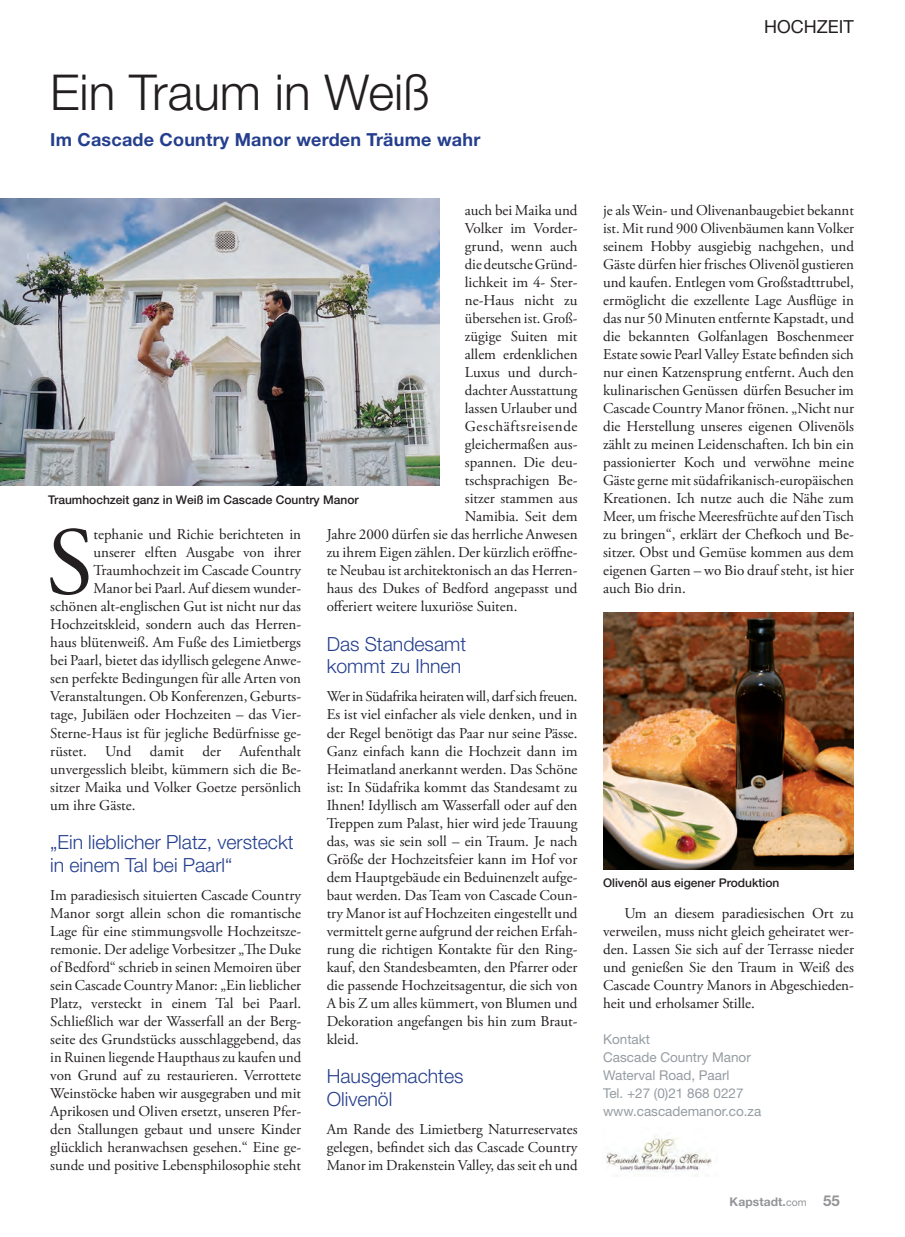
<style>
.page{position:relative;width:905px;height:1237px;background:#fff}
.page>*{position:absolute;margin:0;border:0;box-sizing:border-box;transform-origin:0 0}
.t1{font:96.45px "Adobe Garamond Pro";color:#231f20}
.t2{font:300 49.5px "Helvetica Neue";color:#231f20}
.t3{font:300 19.5px/22.5px "Helvetica Neue";color:#253f8e}
.t4{font:700 18px "Helvetica Neue";letter-spacing:.01em;color:#253f8e}
.t5{font:18px "Helvetica Neue";color:#231f20}
.t6{font:15px/18px "Adobe Garamond Pro";color:#231f20;text-align:justify}
.t7{font:15px "Adobe Garamond Pro";letter-spacing:.045em;color:#231f20}
.t8{font:13.5px/18px "Helvetica Neue";color:#959ca1}
.t9{font:500 12px "Helvetica Neue";color:#231f20}
.t10{font:700 12px "Helvetica Neue";letter-spacing:.01em;color:#939598}
.s1{font-weight:400;font-size:10.5px}
.s2{font-size:15px}
</style>
<div class="page">
<img style="left:0;top:199px;width:439px;height:286px">
<img style="left:603px;top:612px;width:251px;height:257px">
<img style="left:605px;top:1135px;width:107px;height:41px">
<h2 class="t2" style="left:50px;top:62px;width:381px">Ein Traum in Weiß</h2>
<p class="t4" style="left:50px;top:128px;width:432px">Im Cascade Country Manor werden Träume wahr</p>
<p class="t6" style="left:465px;top:202px;width:114px">auch bei Maika und</p>
<p class="t6" style="left:465px;top:220px;width:114px">Volker im Vorder-</p>
<p class="t6" style="left:465px;top:238px;width:114px">grund, wenn auch</p>
<p class="t6" style="left:465px;top:256px;width:114px">die deutsche Gründ-</p>
<p class="t6" style="left:465px;top:274px;width:114px">lichkeit im 4- Ster-</p>
<p class="t6" style="left:465px;top:292px;width:114px">ne-Haus nicht zu</p>
<p class="t6" style="left:465px;top:310px;width:114px">übersehen ist. Groß-</p>
<p class="t6" style="left:465px;top:328px;width:114px">zügige Suiten mit</p>
<p class="t6" style="left:465px;top:346px;width:114px">allem erdenklichen</p>
<p class="t6" style="left:465px;top:364px;width:114px">Luxus und durch-</p>
<p class="t6" style="left:465px;top:382px;width:114px">dachter Ausstattung</p>
<p class="t6" style="left:465px;top:400px;width:114px">lassen Urlauber und</p>
<p class="t7" style="left:465px;top:417px;width:114px">Geschäftsreisende</p>
<p class="t6" style="left:465px;top:436px;width:114px">gleichermaßen aus-</p>
<p class="t6" style="left:465px;top:454px;width:114px">spannen. Die deu-</p>
<p class="t6" style="left:465px;top:472px;width:114px">tschsprachigen Be-</p>
<p class="t6" style="left:465px;top:490px;width:114px">sitzer stammen aus</p>
<p class="t6" style="left:465px;top:508px;width:114px">Namibia. Seit dem</p>
<p class="t6" style="left:327px;top:526px;width:252px">Jahre 2000 dürfen sie das herrliche Anwesen</p>
<p class="t6" style="left:327px;top:544px;width:252px">zu ihrem Eigen zählen. Der kürzlich eröffne-</p>
<p class="t6" style="left:327px;top:562px;width:252px">te Neubau ist architektonisch an das Herren-</p>
<p class="t6" style="left:327px;top:580px;width:252px">haus des Dukes of Bedford angepasst und</p>
<p class="t6" style="left:327px;top:598px;width:192px">offeriert weitere luxuriöse Suiten.</p>
<h3 class="t3" style="left:327px;top:632px;width:141px">Das Standesamt kommt zu Ihnen</h3>
<p class="t6" style="left:327px;top:688px;width:252px">Wer in Südafrika heiraten will, darf sich freuen.<br>Es ist viel einfacher als viele denken, und in der Regel benötigt das Paar nur seine Pässe.<br>Ganz einfach kann die Hochzeit dann im Heimatland anerkannt werden. Das Schöne ist: In Südafrika kommt das Standesamt zu Ihnen! Idyllisch am Wasserfall oder auf den Treppen zum Palast, hier wird jede Trauung das, was sie sein soll – ein Traum. Je nach Größe der Hochzeitsfeier kann im Hof vor dem Hauptgebäude ein Beduinenzelt aufge&shy;baut werden. Das Team von Cascade Coun&shy;try Manor ist auf Hochzeiten eingestellt und vermittelt gerne aufgrund der reichen Erfah&shy;rung die richtigen Kontakte für den Ring&shy;kauf, den Standesbeamten, den Pfarrer oder die passende Hochzeitsagentur, die sich von A bis Z um alles kümmert, von Blumen und Dekoration angefangen bis hin zum Braut&shy;kleid.</p>
<h3 class="t3" style="left:327px;top:1064px;width:138px">Hausgemachtes<br>Olivenöl</h3>
<p class="t6" style="left:327px;top:1120px;width:252px">Am Rande des Limietberg Naturreservates gelegen, befindet sich das Cascade Country Manor im Drakenstein Valley, das seit eh und</p>
<p class="t9" style="left:48px;top:492px;width:312px">Traumhochzeit ganz in Weiß im Cascade Country Manor</p>
<h1 class="t1" style="left:46px;top:505px;width:49px">S</h1>
<p class="t6" style="left:93px;top:526px;width:209px">tephanie und Richie berichteten in</p>
<p class="t6" style="left:93px;top:544px;width:209px">unserer elften Ausgabe von ihrer</p>
<p class="t6" style="left:93px;top:562px;width:209px">Traumhochzeit im Cascade Country</p>
<p class="t6" style="left:93px;top:580px;width:209px">Manor bei Paarl. Auf diesem wunder-</p>
<p class="t6" style="left:50px;top:598px;width:252px">schönen alt-englischen Gut ist nicht nur das</p>
<p class="t6" style="left:50px;top:616px;width:252px">Hochzeitskleid, sondern auch das Herren-</p>
<p class="t6" style="left:50px;top:634px;width:252px">haus blütenweiß. Am Fuße des Limietbergs</p>
<p class="t6" style="left:50px;top:652px;width:252px">bei Paarl, bietet das idyllisch gelegene Anwe-</p>
<p class="t6" style="left:50px;top:670px;width:252px">sen perfekte Bedingungen für alle Arten von</p>
<p class="t6" style="left:50px;top:688px;width:252px">Veranstaltungen. Ob Konferenzen, Geburts-</p>
<p class="t6" style="left:50px;top:706px;width:252px">tage, Jubiläen oder Hochzeiten – das Vier-</p>
<p class="t6" style="left:50px;top:724px;width:252px">Sterne-Haus ist für jegliche Bedürfnisse ge-</p>
<p class="t6" style="left:50px;top:742px;width:252px">rüstet. Und damit der Aufenthalt</p>
<p class="t6" style="left:50px;top:760px;width:252px">unvergesslich bleibt, kümmern sich die Be-</p>
<p class="t6" style="left:50px;top:778px;width:252px">sitzer Maika und Volker Goetze persönlich</p>
<p class="t6" style="left:50px;top:796px;width:87px">um ihre Gäste.</p>
<h3 class="t3" style="left:50px;top:830px;width:245px">„Ein lieblicher Platz, versteckt in einem Tal bei Paarl“</h3>
<p class="t6" style="left:50px;top:886px;width:252px">Im paradiesisch situierten Cascade Country Manor sorgt allein schon die romantische Lage für eine stimmungsvolle Hochzeitsze&shy;remonie. Der adelige Vorbesitzer „The Duke of Bedford“ schrieb in seinen Memoiren über sein Cascade Country Manor: „Ein lieblicher Platz, versteckt in einem Tal bei Paarl.<br>Schließlich war der Wasserfall an der Berg&shy;seite des Grundstücks ausschlaggebend, das in Ruinen liegende Haupthaus zu kaufen und von Grund auf zu restaurieren. Verrottete Weinstöcke haben wir ausgegraben und mit Aprikosen und Oliven ersetzt, unseren Pfer&shy;den Stallungen gebaut und unsere Kinder glücklich heranwachsen gesehen.“ Eine ge&shy;sunde und positive Lebensphilosophie steht</p>
<p class="t5" style="left:764px;top:16px;width:91px">HOCHZEIT</p>
<p class="t6" style="left:603px;top:202px;width:252px">je als Wein- und Olivenanbaugebiet bekannt ist. Mit rund 900 Olivenbäumen kann Volker seinem Hobby ausgiebig nachgehen, und Gäste dürfen hier frisches Olivenöl gustieren und kaufen. Entlegen vom Großstadttrubel, ermöglicht die exzellente Lage Ausflüge in das nur 50 Minuten entfernte Kapstadt, und die bekannten Golfanlagen Boschenmeer Estate sowie Pearl Valley Estate befinden sich nur einen Katzensprung entfernt. Auch den kulinarischen Genüssen dürfen Besucher im Cascade Country Manor frönen. „Nicht nur die Herstellung unseres eigenen Olivenöls zählt zu meinen Leidenschaften. Ich bin ein passionierter Koch und verwöhne meine Gäste gerne mit südafrikanisch-europäischen Kreationen. Ich nutze auch die Nähe zum Meer, um frische Meeresfrüchte auf den Tisch zu bringen“, erklärt der Chefkoch und Be&shy;sitzer. Obst und Gemüse kommen aus dem eigenen Garten – wo Bio drauf steht, ist hier auch Bio drin.</p>
<p class="t9" style="left:603px;top:876px;width:178px">Olivenöl aus eigener Produktion</p>
<p class="t6" style="left:603px;top:904px;width:252px;text-indent:21px">Um an diesem paradiesischen Ort zu verweilen, muss nicht gleich geheiratet wer&shy;den. Lassen Sie sich auf der Terrasse nieder und genießen Sie den Traum in Weiß des Cascade Country Manors in Abgeschieden&shy;heit und erholsamer Stille.</p>
<p class="t8" style="left:603px;top:1029px;width:160px">Kontakt<br>Cascade Country Manor<br>Waterval Road, Paarl<br>Tel. +27 (0)21 868 0227 www.cascademanor.co.za</p>
<p class="t10" style="left:730px;top:1194px;width:112px">Kapstadt.<span class="s1">com</span> <span class="s2">55</span></p>
</div>
